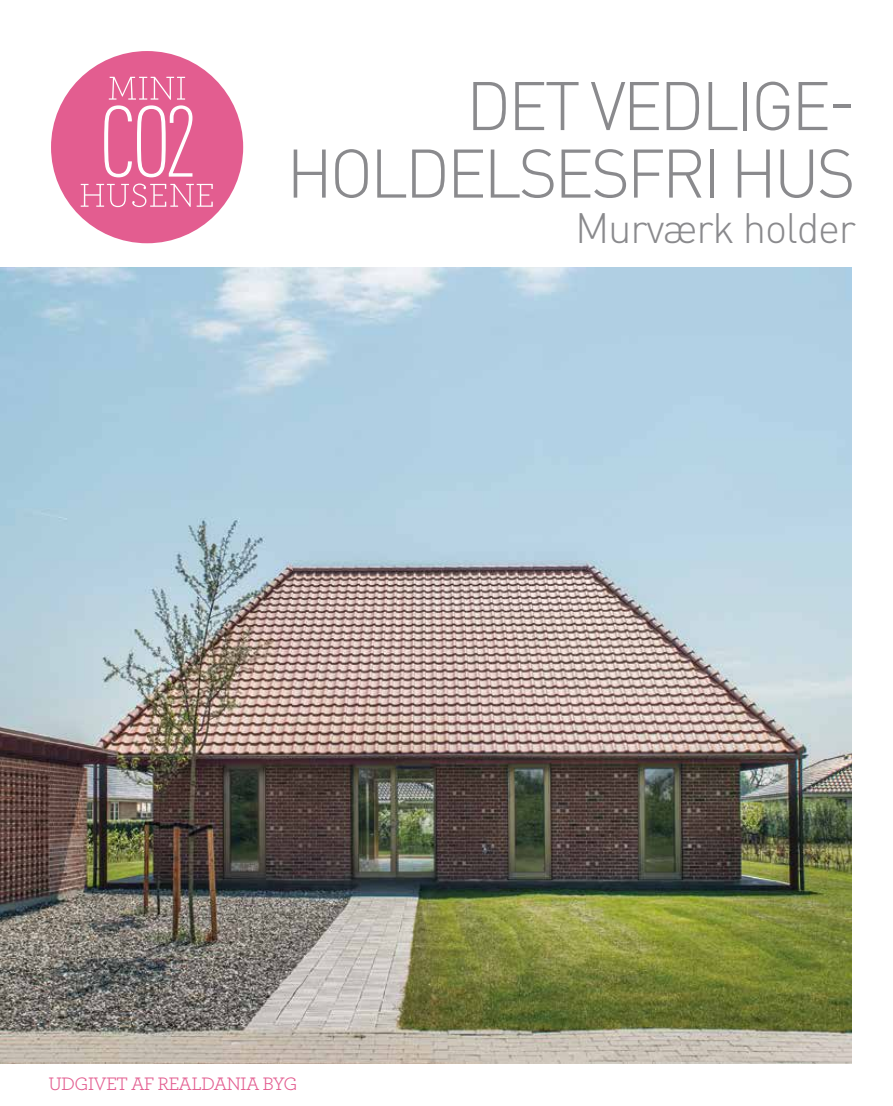
<style>
.page{position:relative;width:893px;height:1106px;background:#fff}
.page>*{position:absolute;margin:0;border:0;box-sizing:border-box;transform-origin:0 0}
.t1{font:300 67.5px/67.5px "DIN Pro";letter-spacing:-.05em;color:#8a8a8d;text-align:right}
.t2{font:300 42px "DIN Pro";letter-spacing:-.03em;color:#8a8a8d}
.t3{font:18.9px "Archer Pro";letter-spacing:-.04em;color:#e35d90}
</style>
<div class="page">
<div style="left:51px;top:51px;width:192px;height:192px;background:#e35d90;border-radius:50%"></div>
<svg style="left:104px;top:77px;width:88px;height:100px"></svg>
<svg style="left:81px;top:183px;width:132px;height:24px"></svg>
<img style="left:0;top:268px;width:852px;height:795px">
<p class="t1" style="left:286px;top:69px;width:571px">DET VEDLIGE-<br>HOLDELSESFRI HUS</p>
<p class="t2" style="left:575px;top:199px;width:282px">Murværk holder</p>
<p class="t3" style="left:48px;top:1071px;width:251px">UDGIVET AF REALDANIA BYG</p>
</div>
